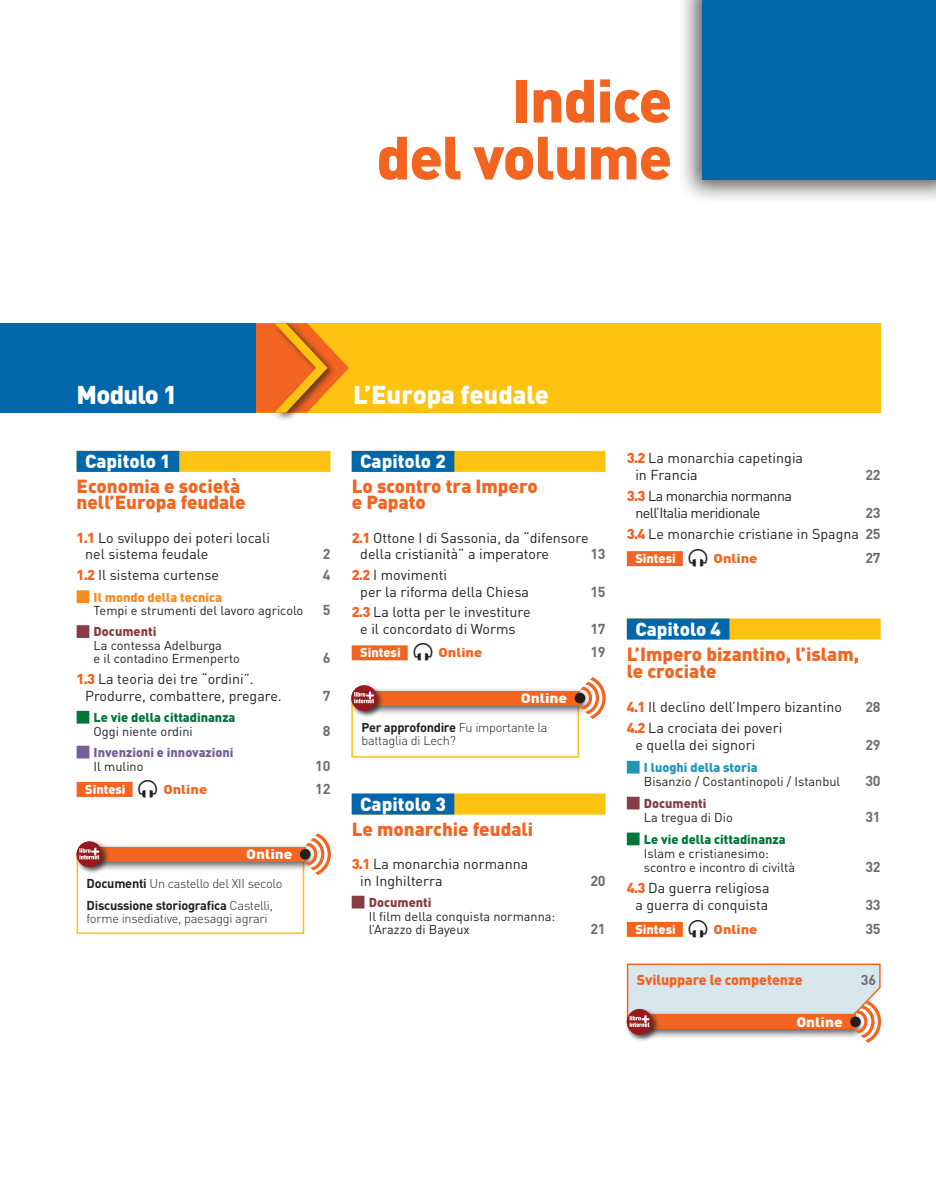
<style>
.page{position:relative;width:936px;height:1191px;background:#fff}
.page>*{position:absolute;margin:0;border:0;box-sizing:border-box;transform-origin:0 0}
.t1{font:900 60px/57px "DIN";letter-spacing:-.02em;color:#f36421;text-align:right}
.t2{font:900 25.5px "DIN";letter-spacing:-.01em;color:#fff}
.t3{font:900 18.75px/16.5px "DIN";color:#f36421}
.t4{font:900 18.75px "DIN";color:#fff}
.t5{font:14.25px/16.5px "DIN";color:#231f20}
.t6{font:14.25px/17px "DIN";letter-spacing:-.04em;color:#231f20}
.t7{font:700 14.25px "DIN";letter-spacing:-.02em;color:#6c6d70}
.t8{font:900 14.25px "DIN";letter-spacing:-.01em;color:#f36421}
.t9{font:900 13.5px "DIN";color:#fff;scale:1.15 1}
.t10{font:12.75px/13.5px "DIN";color:#231f20}
.t11{font:300 12.75px/13.5px "DIN";letter-spacing:-.02em;color:#231f20}
.t12{font:700 12.75px/22px "DIN";letter-spacing:-.02em;color:#231f20}
.t13{font:900 12.75px "DIN";color:#007638}
.t14{font:900 12.75px "DIN";color:#fff}
.t15{font:900 12.75px "DIN";color:#883d45}
.t16{font:900 12.75px "DIN";color:#f36421;scale:1.15 1}
.t17{font:900 12.75px "DIN";color:#735f97}
.t18{font:900 12.75px "DIN";color:#f68b1f}
.t19{font:900 12.75px "DIN";color:#2095b6}
.s1{font-weight:900;color:#f36421}
.s2{font-weight:300}
.s3{font-weight:700}
.s4{font-weight:700;color:#6c6d70}
</style>
<div class="page">
<div style="left:677px;top:0;width:259px;height:204px;background:#231f20;opacity:.75"></div>
<div style="left:702px;top:0;width:234px;height:179px;background:#0067aa"></div>
<div style="left:255px;top:323px;width:625px;height:89px;background:#fec210"></div>
<div style="left:272px;top:319px;width:65px;height:103px;background:#231f20;opacity:.75"></div>
<svg style="left:255px;top:323px;width:94px;height:89px"></svg>
<div style="left:0;top:323px;width:255px;height:89px;background:#0067aa"></div>
<div style="left:77px;top:451px;width:253px;height:21px;background:#fec210"></div>
<div style="left:77px;top:451px;width:102px;height:21px;background:#0067aa"></div>
<div style="left:77px;top:590px;width:12px;height:13px;background:#f68b1f"></div>
<div style="left:77px;top:625px;width:12px;height:13px;background:#883d45"></div>
<div style="left:77px;top:711px;width:12px;height:12px;background:#007638"></div>
<div style="left:77px;top:746px;width:12px;height:12px;background:#735f97"></div>
<div style="left:77px;top:782px;width:56px;height:15px;background:#f36421"></div>
<div style="left:352px;top:451px;width:253px;height:21px;background:#fec210"></div>
<div style="left:352px;top:451px;width:102px;height:21px;background:#0067aa"></div>
<div style="left:352px;top:645px;width:56px;height:15px;background:#f36421"></div>
<div style="left:626px;top:551px;width:56px;height:15px;background:#f36421"></div>
<div style="left:626px;top:618px;width:254px;height:21px;background:#fec210"></div>
<div style="left:626px;top:618px;width:103px;height:21px;background:#0067aa"></div>
<div style="left:626px;top:761px;width:13px;height:12px;background:#2095b6"></div>
<div style="left:626px;top:796px;width:13px;height:13px;background:#883d45"></div>
<div style="left:626px;top:832px;width:13px;height:13px;background:#007638"></div>
<div style="left:626px;top:922px;width:56px;height:15px;background:#f36421"></div>
<div style="left:351px;top:697px;width:228px;height:60px;border:2px solid #fec210"></div>
<div style="left:351px;top:686px;width:239px;height:29px;background:#231f20;opacity:.75"></div>
<div style="left:355px;top:690px;width:225px;height:15px;background:#f36421"></div>
<svg style="left:576px;top:677px;width:30px;height:46px"></svg>
<div style="left:574px;top:693px;width:11px;height:10px;background:#231f20;border-radius:50%"></div>
<div style="left:349px;top:683px;width:35px;height:35px;background:#231f20;opacity:.75"></div>
<svg style="left:351px;top:685px;width:26px;height:26px"></svg>
<div style="left:352px;top:793px;width:253px;height:21px;background:#fec210"></div>
<div style="left:352px;top:793px;width:102px;height:21px;background:#0067aa"></div>
<div style="left:352px;top:895px;width:12px;height:13px;background:#883d45"></div>
<svg style="left:626px;top:963px;width:256px;height:80px;background:#dbc5bc"></svg>
<div style="left:77px;top:853px;width:227px;height:81px;border:2px solid #fec210"></div>
<div style="left:77px;top:842px;width:238px;height:30px;background:#231f20;opacity:.75"></div>
<div style="left:81px;top:847px;width:224px;height:14px;background:#f36421"></div>
<svg style="left:301px;top:833px;width:30px;height:46px"></svg>
<div style="left:300px;top:849px;width:10px;height:10px;background:#231f20;border-radius:50%"></div>
<div style="left:75px;top:840px;width:35px;height:34px;background:#231f20;opacity:.75"></div>
<svg style="left:77px;top:841px;width:25px;height:26px"></svg>
<h1 class="t1" style="left:376px;top:69px;width:297px">Indice<br>del volume</h1>
<h2 class="t2" style="left:77px;top:378px;width:102px">Modulo 1</h2>
<h2 class="t2" style="left:353px;top:378px;width:197px">L’Europa feudale</h2>
<h3 class="t4" style="left:85px;top:448px;width:87px">Capitolo 1</h3>
<h3 class="t3" style="left:77px;top:477px;width:170px">Economia e società nell’Europa feudale</h3>
<p class="t5" style="left:85px;top:529px;width:186px;text-indent:-9px"><span class="s1">1.1</span> Lo sviluppo dei poteri locali nel sistema feudale</p>
<p class="t7" style="left:323px;top:545px;width:9px">2</p>
<p class="t5" style="left:77px;top:566px;width:144px"><span class="s1">1.2</span> Il sistema curtense</p>
<p class="t7" style="left:323px;top:566px;width:9px">4</p>
<p class="t18" style="left:94px;top:588px;width:130px">Il mondo della tecnica</p>
<p class="t10" style="left:94px;top:603px;width:211px">Tempi e strumenti del lavoro agricolo</p>
<p class="t7" style="left:323px;top:600px;width:9px">5</p>
<p class="t15" style="left:94px;top:623px;width:64px">Documenti</p>
<p class="t10" style="left:94px;top:638px;width:148px">La contessa Adelburga<br>e il contadino Ermenperto</p>
<p class="t7" style="left:323px;top:649px;width:9px">6</p>
<p class="t5" style="left:85px;top:670px;width:198px;text-indent:-9px"><span class="s1">1.3</span> La teoria dei tre “ordini”.<br>Produrre, combattere, pregare.</p>
<p class="t7" style="left:323px;top:686px;width:9px">7</p>
<p class="t13" style="left:94px;top:709px;width:143px">Le vie della cittadinanza</p>
<p class="t10" style="left:94px;top:724px;width:101px">Oggi niente ordini</p>
<p class="t7" style="left:323px;top:721px;width:9px">8</p>
<p class="t17" style="left:94px;top:744px;width:141px">Invenzioni e innovazioni</p>
<p class="t10" style="left:94px;top:759px;width:51px">Il mulino</p>
<p class="t7" style="left:315px;top:756px;width:17px">10</p>
<p class="t14" style="left:85px;top:781px;width:42px">Sintesi</p>
<p class="t16" style="left:163px;top:781px;width:40px">Online</p>
<p class="t7" style="left:315px;top:779px;width:17px">12</p>
<p class="t9" style="left:246px;top:845px;width:42px">Online</p>
<p class="t12" style="left:87px;top:871px;width:197px">Documenti <span class="s2">Un castello del XII secolo<br></span>Discussione storiografica <span class="s2">Castelli,</span></p>
<p class="t11" style="left:87px;top:912px;width:183px">forme insediative, paesaggi agrari</p>
<h3 class="t4" style="left:360px;top:448px;width:87px">Capitolo 2</h3>
<h3 class="t3" style="left:352px;top:477px;width:187px">Lo scontro tra Impero e Papato</h3>
<p class="t5" style="left:360px;top:529px;width:230px;text-indent:-9px"><span class="s1">2.1</span> Ottone I di Sassonia, da “difensore della cristianità” a imperatore</p>
<p class="t7" style="left:590px;top:545px;width:17px">13</p>
<p class="t5" style="left:360px;top:566px;width:170px;text-indent:-9px"><span class="s1">2.2</span> I movimenti<br>per la riforma della Chiesa</p>
<p class="t5" style="left:352px;top:604px;width:180px;text-align:center"><span class="s1">2.3</span> La lotta per le investiture e il concordato di Worms</p>
<p class="t7" style="left:590px;top:582px;width:17px">15</p>
<p class="t7" style="left:590px;top:619px;width:17px">17</p>
<p class="t14" style="left:360px;top:644px;width:42px">Sintesi</p>
<p class="t16" style="left:438px;top:644px;width:40px">Online</p>
<p class="t7" style="left:590px;top:643px;width:17px">19</p>
<p class="t9" style="left:521px;top:689px;width:42px">Online</p>
<p class="t11" style="left:361px;top:720px;width:188px"><span class="s3">Per approfondire</span> Fu importante la battaglia di Lech?</p>
<h3 class="t4" style="left:360px;top:791px;width:87px">Capitolo 3</h3>
<h3 class="t3" style="left:352px;top:819px;width:183px">Le monarchie feudali</h3>
<p class="t5" style="left:360px;top:855px;width:169px;text-indent:-9px"><span class="s1">3.1</span> La monarchia normanna in Inghilterra</p>
<p class="t15" style="left:369px;top:894px;width:64px">Documenti</p>
<p class="t10" style="left:369px;top:909px;width:188px">Il film della conquista normanna: l’Arazzo di Bayeux</p>
<p class="t7" style="left:590px;top:871px;width:17px">20</p>
<p class="t7" style="left:590px;top:919px;width:17px">21</p>
<p class="t5" style="left:635px;top:449px;width:169px;line-height:17px;text-indent:-9px"><span class="s1">3.2</span> La monarchia capetingia in Francia</p>
<p class="t7" style="left:865px;top:465px;width:17px">22</p>
<p class="t6" style="left:635px;top:487px;width:158px;text-indent:-9px"><span class="s1">3.3</span> La monarchia normanna nell’Italia meridionale</p>
<p class="t5" style="left:626px;top:502px;width:255px;line-height:21.3px;text-align:right"><span class="s4">23<br></span><span class="s1">3.4</span> Le monarchie cristiane in Spagna <span class="s4">25</span></p>
<p class="t14" style="left:635px;top:550px;width:42px">Sintesi</p>
<p class="t16" style="left:713px;top:550px;width:40px">Online</p>
<p class="t7" style="left:865px;top:549px;width:17px">27</p>
<h3 class="t4" style="left:635px;top:616px;width:87px">Capitolo 4</h3>
<h3 class="t3" style="left:626px;top:645px;width:234px;line-height:17px">L’Impero bizantino, l’islam, le crociate</h3>
<p class="t5" style="left:626px;top:698px;width:216px"><span class="s1">4.1</span> Il declino dell’Impero bizantino</p>
<p class="t7" style="left:865px;top:697px;width:17px">28</p>
<p class="t5" style="left:635px;top:719px;width:148px;line-height:17px;text-indent:-9px"><span class="s1">4.2</span> La crociata dei poveri e quella dei signori</p>
<p class="t7" style="left:865px;top:736px;width:17px">29</p>
<p class="t19" style="left:644px;top:759px;width:115px">I luoghi della storia</p>
<p class="t10" style="left:644px;top:774px;width:198px">Bisanzio / Costantinopoli / Istanbul</p>
<p class="t7" style="left:865px;top:771px;width:17px">30</p>
<p class="t15" style="left:644px;top:795px;width:64px">Documenti</p>
<p class="t10" style="left:644px;top:810px;width:90px">La tregua di Dio</p>
<p class="t7" style="left:865px;top:807px;width:17px">31</p>
<p class="t13" style="left:644px;top:830px;width:143px">Le vie della cittadinanza</p>
<p class="t10" style="left:644px;top:846px;width:153px;line-height:14px">Islam e cristianesimo: scontro e incontro di civiltà</p>
<p class="t7" style="left:865px;top:857px;width:17px">32</p>
<p class="t5" style="left:626px;top:879px;width:144px;line-height:17px;text-align:center"><span class="s1">4.3</span> Da guerra religiosa a guerra di conquista</p>
<p class="t7" style="left:865px;top:895px;width:17px">33</p>
<p class="t14" style="left:635px;top:921px;width:42px">Sintesi</p>
<p class="t16" style="left:713px;top:921px;width:40px">Online</p>
<p class="t7" style="left:865px;top:919px;width:17px">35</p>
<p class="t8" style="left:637px;top:970px;width:167px">Sviluppare le competenze</p>
<p class="t7" style="left:860px;top:970px;width:17px">36</p>
<p class="t9" style="left:796px;top:1013px;width:42px">Online</p>
</div>
